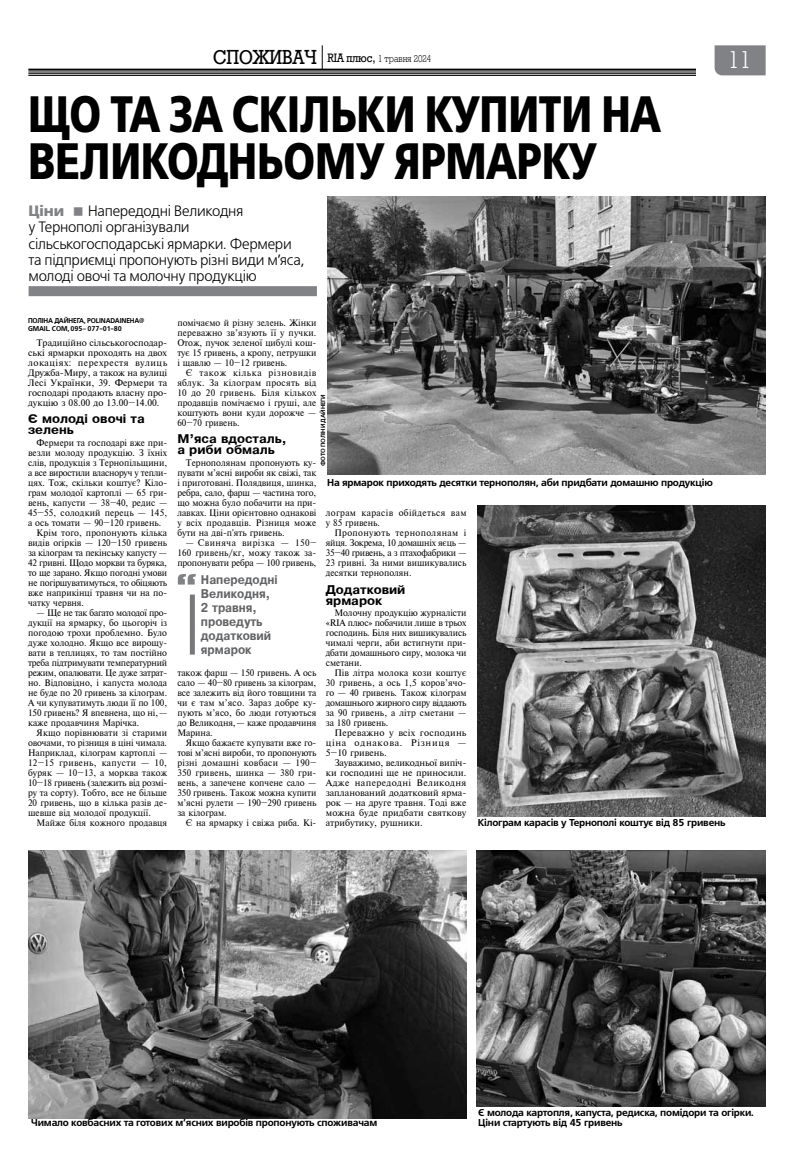
<style>
.page{position:relative;width:794px;height:1154px;background:#fff}
.page>*{position:absolute;margin:0;border:0;box-sizing:border-box;transform-origin:0 0}
.t1{font:700 51px/47px "Free Set C";letter-spacing:-.005em;color:#000;scale:.8 1}
.t2{font:300 24px "Rodeo";color:#fff}
.t3{font:20px "Rodeo";color:#000;scale:.9 1}
.t4{font:300 15px/16px "Free Set C";letter-spacing:-.02em;color:#000}
.t5{font:700 15px "Free Set C";color:#808285}
.t6{font:700 12px/11px "Pragmatica";color:#000}
.t7{font:700 12px/14px "Pragmatica";color:#636466;scale:.9 1}
.t8{font:600 10px/10px "Free Set C";letter-spacing:-.02em;color:#000}
.t9{font:300 10px "Rodeo";color:#000;scale:.9 1}
.t10{font:9px/10px "Newton C";color:#000;text-align:justify;scale:.95 1}
.t11{font:9px/10px "Newton C";color:#000;text-align:justify}
.t12{font:9px "Newton C";letter-spacing:-.02em;color:#000;scale:.95 1}
.t13{font:9px/10px "Newton C";letter-spacing:.04em;color:#000;scale:.95 1}
.t14{font:9px "Newton C";letter-spacing:-.025em;color:#000;scale:.95 1}
.t15{font:9px "Newton C";letter-spacing:.02em;color:#000;scale:.95 1}
.t16{font:600 7px/8px "Free Set C";letter-spacing:-.02em;color:#000;scale:.95 1}
.t17{font:600 6px "Free Set C";color:#000}
.s1{font-weight:400;font-size:12px}
</style>
<div class="page">
<div style="left:714px;top:45px;width:51px;height:30px;background:#808285"></div>
<svg style="left:322px;top:45px;width:1px;height:24px"></svg>
<hr style="left:28px;top:72px;width:668px;height:1px;background:#000">
<hr style="left:28px;top:75px;width:668px;height:1px;background:#000">
<hr style="left:28px;top:74px;width:668px;height:1px;background:#000">
<hr style="left:28px;top:69px;width:668px;height:2px;background:#000">
<div style="left:29px;top:286px;width:288px;height:10px;background:#808285"></div>
<div style="left:190px;top:594px;width:5px;height:60px;background:#77787b"></div>
<svg style="left:178px;top:574px;width:18px;height:10px"></svg>
<img style="left:328px;top:196px;width:438px;height:278px">
<img style="left:28px;top:850px;width:438px;height:268px">
<img style="left:476px;top:850px;width:289px;height:256px">
<img style="left:477px;top:506px;width:288px;height:310px">
<h3 class="t3" style="left:213px;top:46px;width:117px">СПОЖИВАЧ</h3>
<p class="t9" style="left:327px;top:53px;width:117px"><span class="s1">RIA плюс,</span> 1 травня 2024</p>
<h2 class="t2" style="left:728px;top:47px;width:25px">11</h2>
<h1 class="t1" style="left:28px;top:91px;width:792px">ЩО ТА ЗА СКІЛЬКИ КУПИТИ НА<br>ВЕЛИКОДНЬОМУ ЯРМАРКУ</h1>
<h3 class="t4" style="left:29px;top:204px;width:278px;text-indent:59px">Напередодні Великодня<br>у Тернополі організували сільськогосподарські ярмарки. Фермери та підприємці пропонують різні види м’яса, молоді овочі та молочну продукцію</h3>
<h3 class="t5" style="left:29px;top:203px;width:37px">Ціни</h3>
<p class="t16" style="left:28px;top:317px;width:124px">ПОЛІНА ДАЙНЕГА, POLINADAINEHA@<br>GMAIL. COM, 095– 077‑01‑80</p>
<p class="t11" style="left:28px;top:337px;width:141px;text-indent:9px">Традиційно сільськогосподар&shy;ські ярмарки проходять на двох локаціях: перехрестя вулиць Дружба-Миру, а також на вулиці Лесі Українки, 39. Фермери та господарі продають власну про&shy;дукцію з 08.00 до 13.00–14.00.</p>
<h3 class="t6" style="left:28px;top:413px;width:118px">Є молоді овочі та зелень</h3>
<p class="t10" style="left:37px;top:437px;width:139px">Фермери та господарі вже при-</p>
<p class="t10" style="left:28px;top:447px;width:148px">везли молоду продукцію. З їхніх</p>
<p class="t10" style="left:28px;top:457px;width:148px">слів, продукція з Тернопільщини,</p>
<p class="t14" style="left:28px;top:467px;width:148px">а все виростили власноруч у тепли-</p>
<p class="t10" style="left:28px;top:477px;width:148px">цях. Тож, скільки коштує? Кіло-</p>
<p class="t10" style="left:28px;top:487px;width:148px">грам молодої картоплі — 65 гри-</p>
<p class="t10" style="left:28px;top:497px;width:148px">вень, капусти — 38–40, редис —</p>
<p class="t15" style="left:28px;top:507px;width:148px">45–55, солодкий перець — 145,</p>
<p class="t10" style="left:28px;top:517px;width:142px">а ось томати — 90–120 гривень.</p>
<p class="t10" style="left:37px;top:527px;width:139px">Крім того, пропонують кілька</p>
<p class="t10" style="left:28px;top:537px;width:148px">видів огірків — 120–150 гривень</p>
<p class="t12" style="left:28px;top:547px;width:148px">за кілограм та пекінську капусту —</p>
<p class="t12" style="left:28px;top:557px;width:148px">42 гривні. Щодо моркви та буряка,</p>
<p class="t10" style="left:28px;top:567px;width:148px">то ще зарано. Якщо погодні умови</p>
<p class="t12" style="left:28px;top:577px;width:148px">не погіршуватимуться, то обіцяють</p>
<p class="t10" style="left:28px;top:587px;width:148px">вже наприкінці травня чи на по-</p>
<p class="t10" style="left:28px;top:597px;width:60px">чатку червня.</p>
<p class="t10" style="left:28px;top:607px;width:148px;text-indent:9px">— Ще не так багато молодої про&shy;дукції на ярмарку, бо цьогоріч із погодою трохи проблемно. Було дуже холодно. Якщо все вирощу&shy;вати в теплицях, то там постійно треба підтримувати температурний режим, опалювати. Це дуже затрат&shy;но. Відповідно, і капуста молода не буде по 20 гривень за кілограм.<br>А чи купуватимуть люди її по 100, 150 гривень? Я впевнена, що ні,— каже продавчиня Марічка.</p>
<p class="t10" style="left:28px;top:728px;width:148px;text-indent:9px">Якщо порівнювати зі старими овочами, то різниця в ціні чимала.<br>Наприклад, кілограм картоплі — 12–15 гривень, капусти — 10, буряк — 10–13, а морква також 10–18 гривень (залежить від розмі&shy;ру та сорту). Тобто, все не більше 20 гривень, що в кілька разів де&shy;шевше від молодої продукції.</p>
<p class="t10" style="left:37px;top:818px;width:139px">Майже біля кожного продавця</p>
<p class="t10" style="left:177px;top:317px;width:148px">помічаємо й різну зелень. Жінки переважно зв’язують її у пучки.<br>Отож, пучок зеленої цибулі кош&shy;тує 15 гривень, а кропу, петрушки і щавлю — 10–12 гривень.</p>
<p class="t10" style="left:177px;top:367px;width:148px;text-indent:9px">Є також кілька різновидів яблук. За кілограм просять від 10 до 20 гривень. Біля кількох продавців помічаємо і груші, але коштують вони куди дорожче — 60–70 гривень.</p>
<h3 class="t6" style="left:177px;top:433px;width:111px">М’яса вдосталь, а риби обмаль</h3>
<p class="t10" style="left:177px;top:457px;width:148px;text-indent:9px">Тернополянам пропонують ку&shy;пувати м’ясні вироби як свіжі, так і приготовані. Полядвиця, шинка, ребра, сало, фарш — частина того, що можна було побачити на при&shy;лавках. Ціни орієнтовно однакові у всіх продавців. Різниця може бути на дві-п'ять гривень.</p>
<p class="t10" style="left:177px;top:537px;width:148px;text-indent:9px">— Свиняча вирізка — 150– 160 гривень/кг, можу також за&shy;пропонувати ребра — 100 гривень,</p>
<p class="t17" style="left:319px;top:466px;width:74px;rotate:-90deg">ФОТО ПОЛІНИ ДАЙНЕГИ</p>
<p class="t8" style="left:327px;top:478px;width:387px">На ярмарок приходять десятки тернополян, аби придбати домашню продукцію</p>
<p class="t13" style="left:326px;top:507px;width:149px">лограм карасів обійдеться вам у 85 гривень.</p>
<p class="t10" style="left:326px;top:527px;width:150px;text-indent:9px">Пропонують тернополянам і яйця. Зокрема, 10 домашніх яєць — 35–40 гривень, а з птахофабрики — 23 гривні. За ними вишикувались десятки тернополян.</p>
<h3 class="t6" style="left:326px;top:584px;width:81px">Додатковий ярмарок</h3>
<p class="t10" style="left:326px;top:607px;width:149px;text-indent:9px">Молочну продукцію журналісти «RIA плюс» побачили лише в трьох господинь. Біля них вишикувались чималі черги, аби встигнути при&shy;дбати домашнього сиру, молока чи сметани.</p>
<p class="t10" style="left:326px;top:668px;width:149px;text-indent:9px">Пів літра молока кози коштує 30 гривень, а ось 1,5 коров’ячо&shy;го — 40 гривень. Також кілограм домашнього жирного сиру віддають за 90 гривень, а літр сметани — за 180 гривень.</p>
<p class="t11" style="left:326px;top:728px;width:142px;text-indent:9px">Переважно у всіх господинь ціна однакова. Різниця — 5–10 гривень.</p>
<p class="t11" style="left:326px;top:758px;width:142px;text-indent:9px">Зауважимо, великодньої випіч&shy;ки господині ще не приносили.<br>Адже напередодні Великодня запланований додатковий ярма&shy;рок — на друге травня. Тоді вже можна буде придбати святкову атрибутику, рушники.</p>
<h3 class="t7" style="left:201px;top:572px;width:87px">Напередодні<br>Великодня,<br>2 травня, проведуть додатковий ярмарок</h3>
<p class="t10" style="left:177px;top:668px;width:148px">також фарш — 150 гривень. А ось сало — 40–80 гривень за кілограм, все залежить від його товщини та чи є там м’ясо. Зараз добре ку&shy;пують м’ясо, бо люди готуються до Великодня,— каже продавчиня Марина.</p>
<p class="t10" style="left:177px;top:738px;width:148px;text-indent:9px">Якщо бажаєте купувати вже го&shy;тові м’ясні вироби, то пропонують різні домашні ковбаси — 190– 350 гривень, шинка — 380 гри&shy;вень, а запечене копчене сало — 350 гривень. Також можна купити м’ясні рулети — 190–290 гривень за кілограм.</p>
<p class="t10" style="left:186px;top:818px;width:139px">Є на ярмарку і свіжа риба. Кі-</p>
<p class="t8" style="left:478px;top:818px;width:249px">Кілограм карасів у Тернополі коштує від 85 гривень</p>
<p class="t8" style="left:31px;top:1118px;width:347px">Чимало ковбасних та готових м’ясних виробів пропонують споживачам</p>
<p class="t8" style="left:478px;top:1108px;width:277px">Є молода картопля, капуста, редиска, помідори та огірки.<br>Ціни стартують від 45 гривень</p>
</div>
